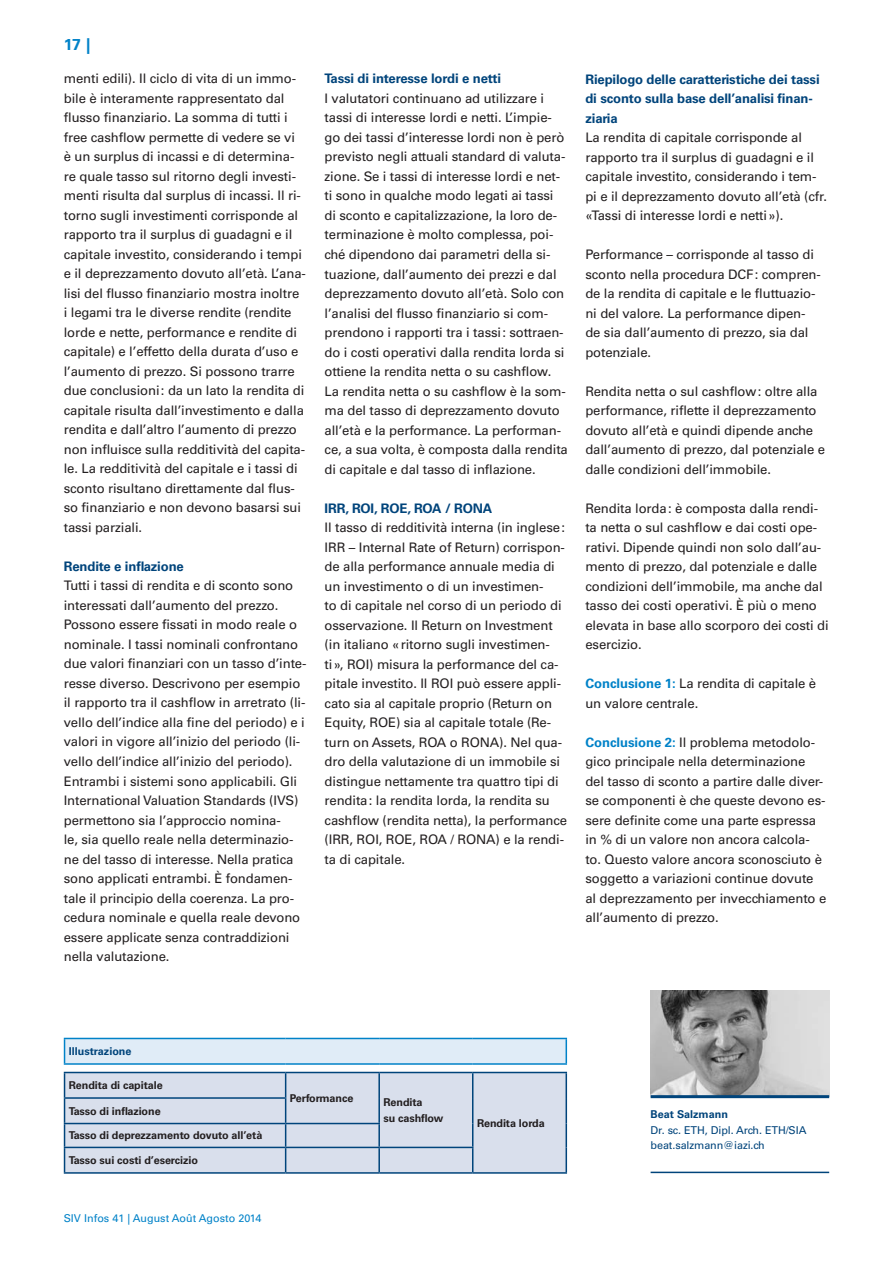
<style>
.page{position:relative;width:893px;height:1263px;background:#fff}
.page>*{position:absolute;margin:0;border:0;box-sizing:border-box;transform-origin:0 0}
.t1{font:700 15.75px "Univers LT Std";color:#0082c8}
.t2{font:13.2px/19.5px "Univers LT Std";letter-spacing:-.01em;color:#231f20}
.t3{font:700 13.2px/19.5px "Univers LT Std";letter-spacing:-.01em;color:#00447b}
.t4{font:700 10.8px/15.6px "Univers LT Std";letter-spacing:-.01em;color:#231f20}
.t5{font:10.8px/15.6px "Univers LT Std";letter-spacing:-.01em;color:#00447b}
.t6{font:10.8px "Univers LT Std";color:#0082c8}
.t7{font:700 10.8px "Univers LT Std";color:#00447b}
.s1{font-weight:700;color:#0082c8}
</style>
<div class="page">
<img style="left:651px;top:991px;width:178px;height:104px">
<hr style="left:651px;top:1172px;width:178px;height:1px;background:#00447b">
<hr style="left:651px;top:1095px;width:178px;height:3px;background:#00447b">
<div style="left:65px;top:1073px;width:501px;height:99px;background:#d9dfec"></div>
<svg style="left:64px;top:1038px;width:503px;height:25px;background:#d3e6f4"></svg>
<hr style="left:64px;top:1063px;width:222px;height:2px;background:#0082c8">
<hr style="left:286px;top:1063px;width:93px;height:2px;background:#0082c8">
<hr style="left:379px;top:1063px;width:94px;height:2px;background:#0082c8">
<hr style="left:473px;top:1063px;width:94px;height:2px;background:#0082c8">
<hr style="left:64px;top:1072px;width:222px;height:1px;background:#00447b">
<hr style="left:473px;top:1072px;width:94px;height:1px;background:#00447b">
<svg style="left:566px;top:1073px;width:1px;height:99px"></svg>
<hr style="left:473px;top:1172px;width:94px;height:2px;background:#00447b">
<hr style="left:64px;top:1097px;width:222px;height:2px;background:#00447b">
<hr style="left:64px;top:1123px;width:222px;height:1px;background:#00447b">
<hr style="left:64px;top:1147px;width:222px;height:1px;background:#00447b">
<svg style="left:64px;top:1073px;width:1px;height:99px"></svg>
<svg style="left:285px;top:1072px;width:188px;height:100px;background:#ccd6e5"></svg>
<hr style="left:64px;top:1172px;width:222px;height:2px;background:#00447b">
<hr style="left:286px;top:1172px;width:93px;height:2px;background:#00447b">
<hr style="left:379px;top:1172px;width:94px;height:2px;background:#00447b">
<p class="t1" style="left:64px;top:35px;width:28px">17 |</p>
<p class="t2" style="left:64px;top:69px;width:244px">menti edili). Il ciclo di vita di un immo&shy;bile è interamente rappresentato dal flusso finanziario. La somma di tutti i free cashflow permette di vedere se vi<br>è un surplus di incassi e di determina&shy;re quale tasso sul ritorno degli investi&shy;menti risulta dal surplus di incassi. Il ri&shy;torno sugli investimenti corrisponde al rapporto tra il surplus di guadagni e il capitale investito, considerando i tempi e il deprezzamento dovuto all’età. L’ana&shy;lisi del flusso finanziario mostra inoltre i legami tra le diverse rendite (rendite lorde e nette, performance e rendite di capitale) e l’effetto della durata d’uso e l’aumento di prezzo. Si possono trarre due conclusioni: da un lato la rendita di capitale risulta dall’investimento e dalla rendita e dall’altro l’aumento di prezzo non influisce sulla redditività del capita&shy;le. La redditività del capitale e i tassi di sconto risultano direttamente dal flus&shy;so finanziario e non devono basarsi sui tassi parziali.</p>
<p class="t3" style="left:64px;top:557px;width:122px">Rendite e inflazione</p>
<p class="t2" style="left:64px;top:576px;width:244px">Tutti i tassi di rendita e di sconto sono interessati dall’aumento del prezzo.<br>Possono essere fissati in modo reale o nominale. I tassi nominali confrontano due valori finanziari con un tasso d’inte&shy;resse diverso. Descrivono per esempio il rapporto tra il cashflow in arretrato (li&shy;vello dell’indice alla fine del periodo) e i valori in vigore all’inizio del periodo (li&shy;vello dell’indice all’inizio del periodo).<br>Entrambi i sistemi sono applicabili. Gli International Valuation Standards (IVS) permettono sia l’approccio nomina-<br>le, sia quello reale nella determinazio&shy;ne del tasso di interesse. Nella pratica sono applicati entrambi. È fondamen&shy;tale il principio della coerenza. La pro&shy;cedura nominale e quella reale devono essere applicate senza contraddizioni nella valutazione.</p>
<p class="t3" style="left:325px;top:69px;width:178px">Tassi di interesse lordi e netti</p>
<p class="t2" style="left:325px;top:89px;width:245px">I valutatori continuano ad utilizzare i tassi di interesse lordi e netti. L’impie&shy;go dei tassi d’interesse lordi non è però previsto negli attuali standard di valuta&shy;zione. Se i tassi di interesse lordi e net&shy;ti sono in qualche modo legati ai tassi di sconto e capitalizzazione, la loro de&shy;terminazione è molto complessa, poi&shy;ché dipendono dai parametri della si&shy;tuazione, dall’aumento dei prezzi e dal deprezzamento dovuto all’età. Solo con l’analisi del flusso finanziario si com&shy;prendono i rapporti tra i tassi: sottraen&shy;do i costi operativi dalla rendita lorda si ottiene la rendita netta o su cashflow.<br>La rendita netta o su cashflow è la som&shy;ma del tasso di deprezzamento dovuto all’età e la performance. La performan&shy;ce, a sua volta, è composta dalla rendita di capitale e dal tasso di inflazione.</p>
<p class="t3" style="left:325px;top:498px;width:169px">IRR, ROI, ROE, ROA / RONA</p>
<p class="t2" style="left:325px;top:518px;width:244px">Il tasso di redditività interna (in inglese:<br>IRR – Internal Rate of Return) corrispon&shy;de alla performance annuale media di un investimento o di un investimen-<br>to di capitale nel corso di un periodo di osservazione. Il Return on Investment (in italiano «ritorno sugli investimen&shy;ti», ROI) misura la performance del ca&shy;pitale investito. Il ROI può essere appli&shy;cato sia al capitale proprio (Return on Equity, ROE) sia al capitale totale (Re&shy;turn on Assets, ROA o RONA). Nel qua&shy;dro della valutazione di un immobile si distingue nettamente tra quattro tipi di rendita: la rendita lorda, la rendita su cashflow (rendita netta), la performance (IRR, ROI, ROE, ROA / RONA) e la rendi&shy;ta di capitale.</p>
<p class="t3" style="left:585px;top:69px;width:236px">Riepilogo delle caratteristiche dei tassi di sconto sulla base dell’analisi finan&shy;ziaria</p>
<p class="t2" style="left:585px;top:128px;width:243px">La rendita di capitale corrisponde al rapporto tra il surplus di guadagni e il capitale investito, considerando i tem&shy;pi e il deprezzamento dovuto all’età (cfr. «Tassi di interesse lordi e netti»).</p>
<p class="t2" style="left:585px;top:245px;width:237px">Performance – corrisponde al tasso di sconto nella procedura DCF: compren&shy;de la rendita di capitale e le fluttuazio&shy;ni del valore. La performance dipen&shy;de sia dall’aumento di prezzo, sia dal potenziale.</p>
<p class="t2" style="left:585px;top:381px;width:241px">Rendita netta o sul cashflow: oltre alla performance, riflette il deprezzamento dovuto all’età e quindi dipende anche dall’aumento di prezzo, dal potenziale e dalle condizioni dell’immobile.</p>
<p class="t2" style="left:585px;top:498px;width:245px">Rendita lorda: è composta dalla rendi&shy;ta netta o sul cashflow e dai costi ope&shy;rativi. Dipende quindi non solo dall’au&shy;mento di prezzo, dal potenziale e dalle condizioni dell’immobile, ma anche dal tasso dei costi operativi. È più o meno elevata in base allo scorporo dei costi di esercizio.</p>
<p class="t2" style="left:585px;top:674px;width:232px"><span class="s1">Conclusione 1:</span> La rendita di capitale è un valore centrale.</p>
<p class="t2" style="left:585px;top:732px;width:242px"><span class="s1">Conclusione 2:</span> Il problema metodolo&shy;gico principale nella determinazione del tasso di sconto a partire dalle diver&shy;se componenti è che queste devono es&shy;sere definite come una parte espressa in % di un valore non ancora calcola&shy;to. Questo valore ancora sconosciuto è soggetto a variazioni continue dovute al deprezzamento per invecchiamento e all’aumento di prezzo.</p>
<p class="t7" style="left:69px;top:1045px;width:64px">Illustrazione</p>
<p class="t4" style="left:69px;top:1078px;width:95px">Rendita di capitale</p>
<p class="t4" style="left:69px;top:1103px;width:93px">Tasso di inflazione</p>
<p class="t4" style="left:69px;top:1128px;width:195px">Tasso di deprezzamento dovuto all’età</p>
<p class="t4" style="left:69px;top:1152px;width:131px">Tasso sui costi d’esercizio</p>
<p class="t6" style="left:64px;top:1212px;width:199px">SIV Infos 41 | August Août Agosto 2014</p>
<p class="t4" style="left:290px;top:1090px;width:65px">Performance</p>
<p class="t4" style="left:383px;top:1094px;width:61px">Rendita<br>su cashflow</p>
<p class="t4" style="left:477px;top:1115px;width:69px">Rendita lorda</p>
<p class="t7" style="left:651px;top:1108px;width:79px">Beat Salzmann</p>
<p class="t5" style="left:651px;top:1122px;width:157px">Dr. sc. ETH, Dipl. Arch. ETH/SIA beat.salzmann@iazi.ch</p>
</div>
